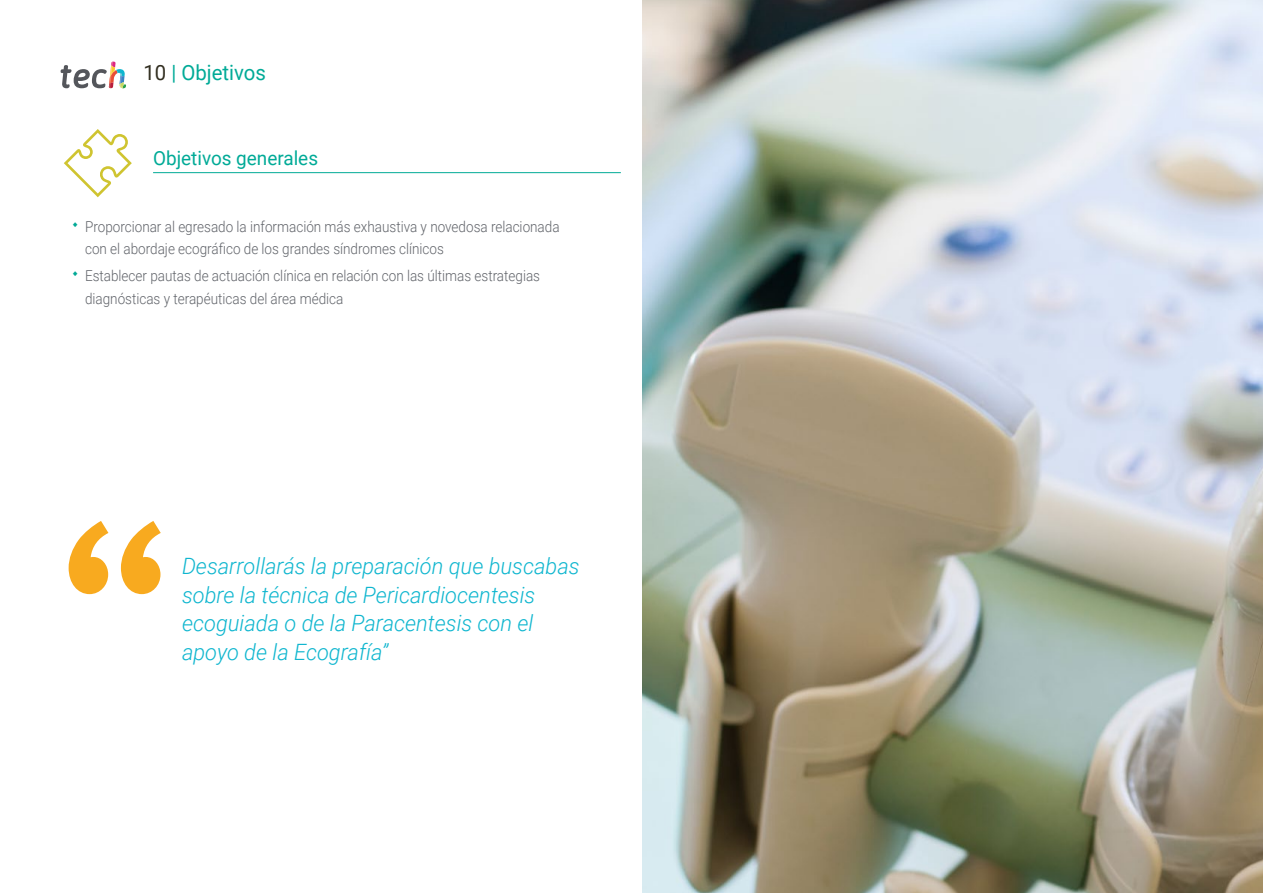
<style>
.page{position:relative;width:1263px;height:893px;background:#fff}
.page>*{position:absolute;margin:0;border:0;box-sizing:border-box;transform-origin:0 0}
.t1{font:italic 300 22.5px/28.5px "Roboto";color:#0fb6cf}
.t2{font:21px "Roboto";color:#00aa97}
.t3{font:19.5px "Roboto";color:#00aa97}
.t4{font:300 15px/22.5px "Roboto";color:#61646a;scale:.9 1}
.s1{color:#312e20}
</style>
<div class="page">
<hr style="left:153px;top:172px;width:468px;height:1px;background:#00aa97">
<img style="left:642px;top:0;width:621px;height:893px">
<svg style="left:69px;top:521px;width:92px;height:73px"></svg>
<svg style="left:64px;top:129px;width:68px;height:68px"></svg>
<svg style="left:61px;top:62px;width:65px;height:27px"></svg>
<h2 class="t2" style="left:144px;top:57px;width:124px"><span class="s1">10</span> | Objetivos</h2>
<h3 class="t3" style="left:153px;top:144px;width:167px">Objetivos generales</h3>
<p class="t4" style="left:85px;top:215px;width:529px">Proporcionar al egresado la información más exhaustiva y novedosa relacionada con el abordaje ecográfico de los grandes síndromes clínicos</p>
<p class="t4" style="left:85px;top:264px;width:507px">Establecer pautas de actuación clínica en relación con las últimas estrategias diagnósticas y terapéuticas del área médica</p>
<h1 class="t1" style="left:182px;top:551px;width:399px">Desarrollarás la preparación que buscabas sobre la técnica de Pericardiocentesis ecoguiada o de la Paracentesis con el apoyo de la Ecografía”</h1>
</div>
